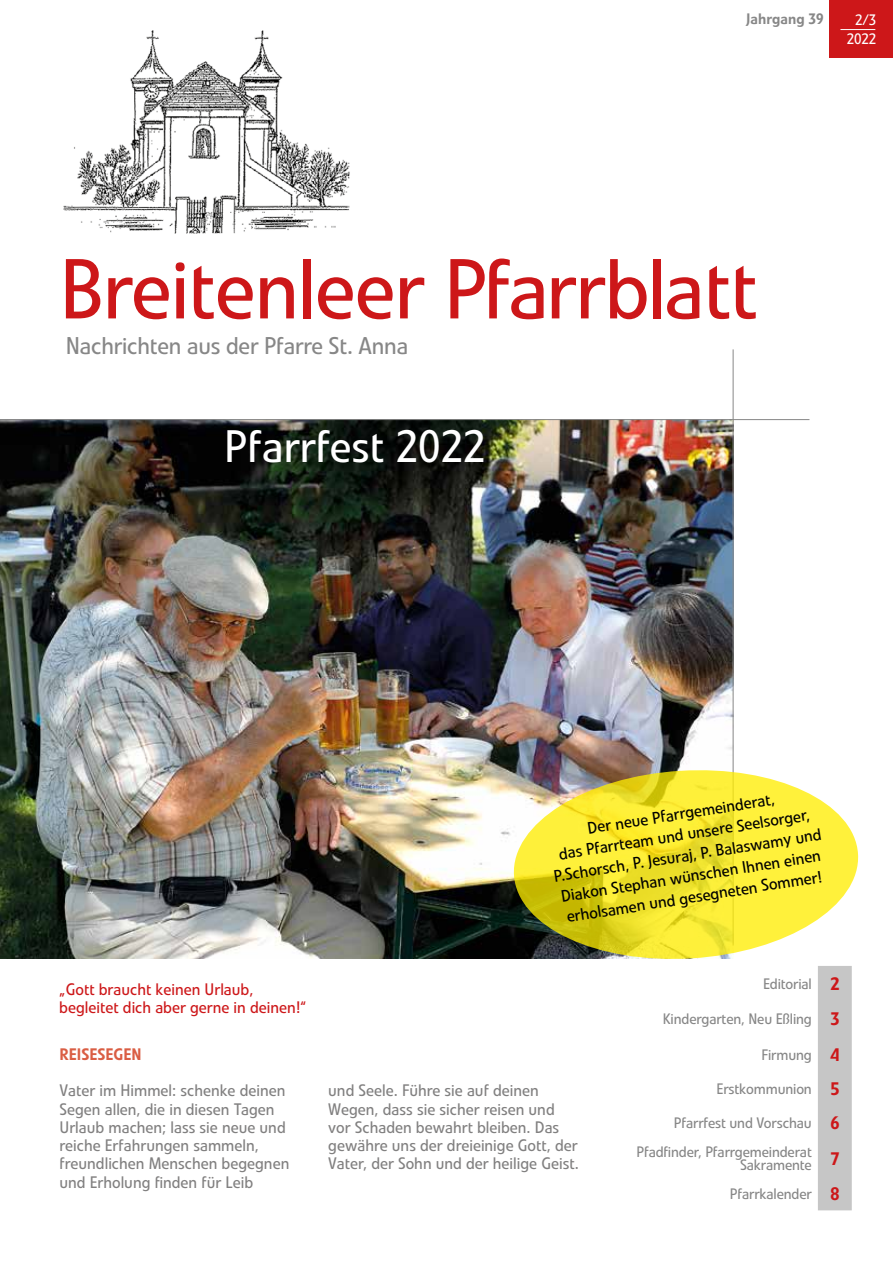
<style>
.page{position:relative;width:893px;height:1263px;background:#fff}
.page>*{position:absolute;margin:0;border:0;box-sizing:border-box;transform-origin:0 0}
.t1{font:84px "Linotype Veto";letter-spacing:-.01em;color:#cd1719}
.t2{font:45px "Linotype Veto";color:#fff}
.t3{font:24px "Linotype Veto";letter-spacing:-.01em;color:#878787}
.t4{font:16.5px/18.3px "Linotype Veto";color:#818080}
.t5{font:16.5px/21px "Linotype Veto";color:#000;text-align:center}
.t6{font:16.5px/18px "Linotype Veto";color:#cd1719}
.t7{font:500 16.5px "Linotype Veto";color:#da5e44}
.t8{font:15px/28.8px "Linotype Veto";letter-spacing:-.01em;color:#878787}
.t9{font:500 15px "Linotype Veto";color:#878787}
.t10{font:15px/19.5px "Linotype Veto";color:#fff;text-align:center}
.s1{font-weight:500;font-size:18px;color:#cd1719}
</style>
<div class="page">
<img style="left:0;top:420px;width:733px;height:539px">
<div style="left:830px;top:0;width:63px;height:57px;background:#cd1719"></div>
<hr style="left:840px;top:29px;width:35px;height:1px;background:#fff">
<img style="left:63px;top:30px;width:287px;height:204px">
<div style="left:818px;top:966px;width:34px;height:244px;background:#c6c6c6"></div>
<hr style="left:733px;top:349px;width:1px;height:596px;background:#878787">
<hr style="left:0;top:419px;width:809px;height:1px;background:#878787">
<svg style="left:511px;top:765px;width:348px;height:194px;background:#e5da51"></svg>
<p class="t9" style="left:746px;top:10px;width:79px">Jahrgang 39</p>
<p class="t10" style="left:847px;top:10px;width:31px">2/3<br>2022</p>
<h1 class="t1" style="left:60px;top:240px;width:700px">Breitenleer Pfarrblatt</h1>
<h3 class="t3" style="left:66px;top:332px;width:344px">Nachrichten aus der Pfarre St. Anna</h3>
<h2 class="t2" style="left:224px;top:420px;width:263px">Pfarrfest 2022</h2>
<p class="t5" style="left:546px;top:824px;width:272px;rotate:-9deg">Der neue Pfarrgemeinderat,<br>das Pfarrteam und unsere Seelsorger, P.Schorsch, P. Jesuraj, P. Balaswamy und Diakon Stephan wünschen Ihnen einen erholsamen und gesegneten Sommer!</p>
<p class="t6" style="left:59px;top:981px;width:249px">„Gott braucht keinen Urlaub, begleitet dich aber gerne in deinen!“</p>
<p class="t7" style="left:60px;top:1044px;width:83px">REISESEGEN</p>
<p class="t4" style="left:60px;top:1081px;width:231px">Vater im Himmel: schenke deinen<br>Segen allen, die in diesen Tagen<br>Urlaub machen; lass sie neue und reiche Erfahrungen sammeln, freundlichen Menschen begegnen und Erholung finden für Leib</p>
<p class="t4" style="left:328px;top:1081px;width:252px">und Seele. Führe sie auf deinen Wegen, dass sie sicher reisen und vor Schaden bewahrt bleiben. Das gewähre uns der dreieinige Gott, der Vater, der Sohn und der heilige Geist.</p>
<p class="t8" style="left:763px;top:969px;width:78px">Editorial <span class="s1">2</span></p>
<p class="t8" style="left:663px;top:1005px;width:178px">Kindergarten, Neu Eßling <span class="s1">3</span></p>
<p class="t8" style="left:762px;top:1040px;width:79px">Firmung <span class="s1">4</span></p>
<p class="t8" style="left:716px;top:1074px;width:124px">Erstkommunion <span class="s1">5</span></p>
<p class="t8" style="left:636px;top:1108px;width:204px;text-indent:37px">Pfarrfest und Vorschau <span class="s1">6<br></span>Pfadfinder, Pfarrgemeinderat</p>
<p class="t8" style="left:730px;top:1151px;width:111px;text-align:right">Sakramente <sup>7<br></sup>Pfarrkalender <span class="s1">8</span></p>
</div>
